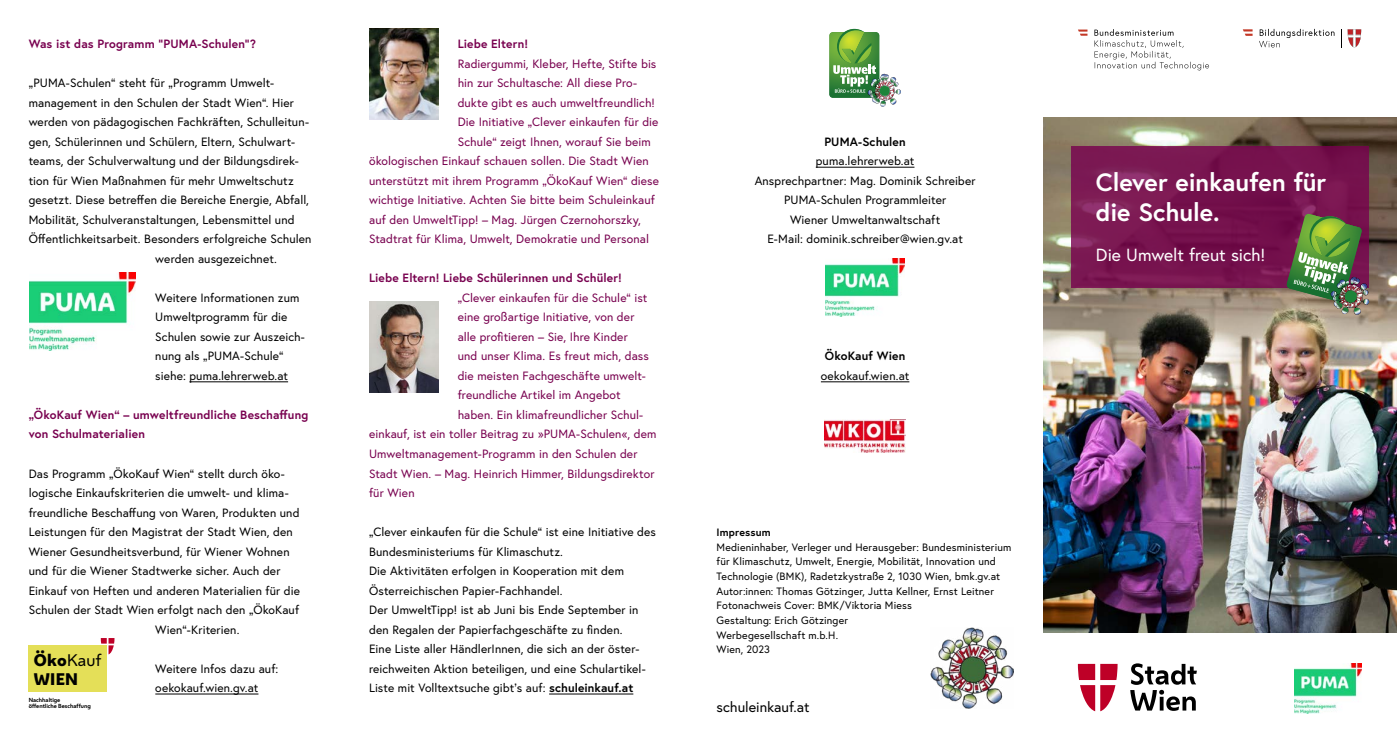
<style>
.page{position:relative;width:1397px;height:745px;background:#fff}
.page>*{position:absolute;margin:0;border:0;box-sizing:border-box;transform-origin:0 0}
.t1{font:700 25px/30px "Europa Austria";letter-spacing:-.005em;color:#fff}
.t2{font:17.5px "Europa Austria";letter-spacing:-.005em;color:#fff}
.t3{font:800 15.62px/18.8px "Wiener Melange";color:#000}
.t4{font:14.38px "Europa Austria";color:#000}
.t5{font:12px/19.5px "Europa Austria";letter-spacing:.01em;color:#000}
.t6{font:12px "Europa Austria";letter-spacing:.01em;color:#78004f}
.t7{font:700 12px/19.5px "Europa Austria";letter-spacing:.01em;color:#78004f}
.t8{font:700 12px "Europa Austria";letter-spacing:.01em;color:#000}
.t9{font:10.62px/14.6px "Europa Austria";letter-spacing:.015em;color:#000}
.t10{font:700 10.62px "Europa Austria";letter-spacing:.015em;color:#000}
.t11{font:700 5.5px/6.6px "Wiener Melange";color:#000}
.s1{font-weight:400}
.s2{font-weight:700}
</style>
<div class="page">
<hr style="left:189px;top:381px;width:99px;height:1px;background:#000">
<img style="left:1043px;top:118px;width:353px;height:514px">
<svg style="left:1070px;top:146px;width:297px;height:141px;background:#781550"></svg>
<img style="left:1285px;top:214px;width:83px;height:101px">
<hr style="left:815px;top:167px;width:99px;height:1px;background:#000">
<img style="left:825px;top:258px;width:79px;height:59px">
<img style="left:824px;top:419px;width:81px;height:33px">
<img style="left:930px;top:627px;width:83px;height:81px">
<svg style="left:1077px;top:663px;width:17px;height:47px"></svg>
<svg style="left:1100px;top:663px;width:17px;height:47px"></svg>
<svg style="left:1130px;top:663px;width:66px;height:47px"></svg>
<svg style="left:1094px;top:29px;width:114px;height:41px"></svg>
<svg style="left:1078px;top:30px;width:9px;height:6px"></svg>
<svg style="left:1347px;top:29px;width:13px;height:18px"></svg>
<svg style="left:1259px;top:29px;width:75px;height:18px"></svg>
<svg style="left:1242px;top:29px;width:10px;height:7px"></svg>
<img style="left:829px;top:29px;width:71px;height:78px">
<img style="left:369px;top:29px;width:69px;height:90px">
<img style="left:369px;top:302px;width:69px;height:90px">
<hr style="left:549px;top:693px;width:84px;height:1px;background:#000">
<hr style="left:155px;top:693px;width:103px;height:1px;background:#000">
<img style="left:29px;top:272px;width:106px;height:78px">
<svg style="left:101px;top:638px;width:13px;height:16px"></svg>
<div style="left:29px;top:645px;width:78px;height:46px;background:#e4df58"></div>
<img style="left:1294px;top:663px;width:67px;height:49px">
<hr style="left:820px;top:381px;width:89px;height:1px;background:#000">
<p class="t7" style="left:29px;top:34px;width:229px">Was ist das Programm "PUMA-Schulen"?</p>
<p class="t5" style="left:29px;top:73px;width:247px">„PUMA-Schulen“ steht für „Programm Umwelt-</p>
<p class="t5" style="left:29px;top:92px;width:267px">management in den Schulen der Stadt Wien“. Hier</p>
<p class="t5" style="left:29px;top:112px;width:282px">werden von pädagogischen Fachkräften, Schulleitun-</p>
<p class="t5" style="left:29px;top:131px;width:268px">gen, Schülerinnen und Schülern, Eltern, Schulwart-</p>
<p class="t5" style="left:29px;top:151px;width:271px">teams, der Schulverwaltung und der Bildungsdirek-</p>
<p class="t5" style="left:29px;top:170px;width:266px">tion für Wien Maßnahmen für mehr Umweltschutz</p>
<p class="t5" style="left:29px;top:190px;width:282px">gesetzt. Diese betreffen die Bereiche Energie, Abfall,</p>
<p class="t5" style="left:29px;top:209px;width:267px">Mobilität, Schulveranstaltungen, Lebensmittel und</p>
<p class="t5" style="left:29px;top:229px;width:284px">Öffentlichkeitsarbeit. Besonders erfolgreiche Schulen</p>
<p class="t5" style="left:155px;top:248px;width:123px">werden ausgezeichnet.</p>
<p class="t5" style="left:155px;top:287px;width:151px">Weitere Informationen zum<br>Umweltprogramm für die<br>Schulen sowie zur Auszeich&shy;nung als „PUMA-Schule“ siehe: puma.lehrerweb.at</p>
<p class="t7" style="left:29px;top:404px;width:281px">„ÖkoKauf Wien“ – umweltfreundliche Beschaffung von Schulmaterialien</p>
<p class="t5" style="left:29px;top:463px;width:258px">Das Programm „ÖkoKauf Wien“ stellt durch öko-</p>
<p class="t5" style="left:29px;top:482px;width:261px">logische Einkaufskriterien die umwelt- und klima-</p>
<p class="t5" style="left:29px;top:502px;width:272px">freundliche Beschaffung von Waren, Produkten und</p>
<p class="t5" style="left:29px;top:521px;width:265px">Leistungen für den Magistrat der Stadt Wien, den</p>
<p class="t5" style="left:29px;top:541px;width:262px">Wiener Gesundheitsverbund, für Wiener Wohnen</p>
<p class="t5" style="left:29px;top:560px;width:253px">und für die Wiener Stadtwerke sicher. Auch der</p>
<p class="t5" style="left:29px;top:580px;width:273px">Einkauf von Heften und anderen Materialien für die</p>
<p class="t5" style="left:29px;top:599px;width:272px">Schulen der Stadt Wien erfolgt nach den „ÖkoKauf</p>
<p class="t5" style="left:155px;top:619px;width:86px">Wien“-Kriterien.</p>
<p class="t5" style="left:155px;top:658px;width:125px">Weitere Infos dazu auf: oekokauf.wien.gv.at</p>
<h3 class="t3" style="left:34px;top:650px;width:69px">Öko<span class="s1">Kauf<br></span>WIEN</h3>
<p class="t11" style="left:29px;top:695px;width:64px">Nachhaltige<br>öffentliche Beschaffung</p>
<p class="t7" style="left:457px;top:34px;width:72px">Liebe Eltern!</p>
<p class="t6" style="left:457px;top:56px;width:200px">Radiergummi, Kleber, Hefte, Stifte bis</p>
<p class="t6" style="left:457px;top:75px;width:181px">hin zur Schultasche: All diese Pro-</p>
<p class="t6" style="left:457px;top:95px;width:199px">dukte gibt es auch umweltfreundlich!</p>
<p class="t6" style="left:457px;top:114px;width:202px">Die Initiative „Clever einkaufen für die</p>
<p class="t6" style="left:457px;top:134px;width:194px">Schule“ zeigt Ihnen, worauf Sie beim</p>
<p class="t6" style="left:369px;top:153px;width:281px">ökologischen Einkauf schauen sollen. Die Stadt Wien</p>
<p class="t6" style="left:369px;top:173px;width:291px">unterstützt mit ihrem Programm „ÖkoKauf Wien“ diese</p>
<p class="t6" style="left:369px;top:192px;width:287px">wichtige Initiative. Achten Sie bitte beim Schuleinkauf</p>
<p class="t6" style="left:369px;top:212px;width:273px">auf den UmweltTipp! – Mag. Jürgen Czernohorszky,</p>
<p class="t6" style="left:369px;top:231px;width:281px">Stadtrat für Klima, Umwelt, Demokratie und Personal</p>
<p class="t7" style="left:369px;top:268px;width:254px">Liebe Eltern! Liebe Schülerinnen und Schüler!</p>
<p class="t6" style="left:457px;top:290px;width:191px">„Clever einkaufen für die Schule“ ist</p>
<p class="t6" style="left:457px;top:309px;width:178px">eine großartige Initiative, von der</p>
<p class="t6" style="left:457px;top:329px;width:171px">alle profitieren – Sie, Ihre Kinder</p>
<p class="t6" style="left:457px;top:348px;width:193px">und unser Klima. Es freut mich, dass</p>
<p class="t6" style="left:457px;top:368px;width:189px">die meisten Fachgeschäfte umwelt-</p>
<p class="t6" style="left:457px;top:387px;width:164px">freundliche Artikel im Angebot</p>
<p class="t6" style="left:457px;top:407px;width:187px">haben. Ein klimafreundlicher Schul-</p>
<p class="t6" style="left:369px;top:426px;width:289px">einkauf, ist ein toller Beitrag zu »PUMA-Schulen«, dem</p>
<p class="t6" style="left:369px;top:446px;width:270px">Umweltmanagement-Programm in den Schulen der</p>
<p class="t6" style="left:369px;top:465px;width:287px">Stadt Wien. – Mag. Heinrich Himmer, Bildungsdirektor</p>
<p class="t6" style="left:369px;top:485px;width:47px">für Wien</p>
<p class="t5" style="left:369px;top:521px;width:288px">„Clever einkaufen für die Schule“ ist eine Initiative des Bundesministeriums für Klimaschutz.<br>Die Aktivitäten erfolgen in Kooperation mit dem Österreichischen Papier-Fachhandel.<br>Der UmweltTipp! ist ab Juni bis Ende September in den Regalen der Papierfachgeschäfte zu finden.<br>Eine Liste aller HändlerInnen, die sich an der öster&shy;reichweiten Aktion beteiligen, und eine Schulartikel-Liste mit Volltextsuche gibt’s auf: <span class="s2">schuleinkauf.at</span></p>
<p class="t8" style="left:824px;top:133px;width:83px">PUMA-Schulen</p>
<p class="t5" style="left:754px;top:151px;width:222px;text-align:center">puma.lehrerweb.at<br>Ansprechpartner: Mag. Dominik Schreiber<br>PUMA-Schulen Programmleiter<br>Wiener Umweltanwaltschaft<br>E-Mail: dominik.schreiber@wien.gv.at</p>
<p class="t8" style="left:824px;top:348px;width:82px">ÖkoKauf Wien</p>
<p class="t5" style="left:820px;top:365px;width:90px">oekokauf.wien.at</p>
<p class="t10" style="left:716px;top:524px;width:56px">Impressum</p>
<p class="t9" style="left:716px;top:539px;width:296px">Medieninhaber, Verleger und Herausgeber: Bundesministerium für Klimaschutz, Umwelt, Energie, Mobilität, Innovation und Technologie (BMK), Radetzkystraße 2, 1030 Wien, bmk.gv.at Autor:innen: Thomas Götzinger, Jutta Kellner, Ernst Leitner Fotonachweis Cover: BMK/Viktoria Miess<br>Gestaltung: Erich Götzinger<br>Werbegesellschaft m.b.H.<br>Wien, 2023</p>
<p class="t4" style="left:716px;top:697px;width:94px">schuleinkauf.at</p>
<h1 class="t1" style="left:1095px;top:166px;width:232px">Clever einkaufen für die Schule.</h1>
<h2 class="t2" style="left:1095px;top:244px;width:171px">Die Umwelt freut sich!</h2>
</div>
